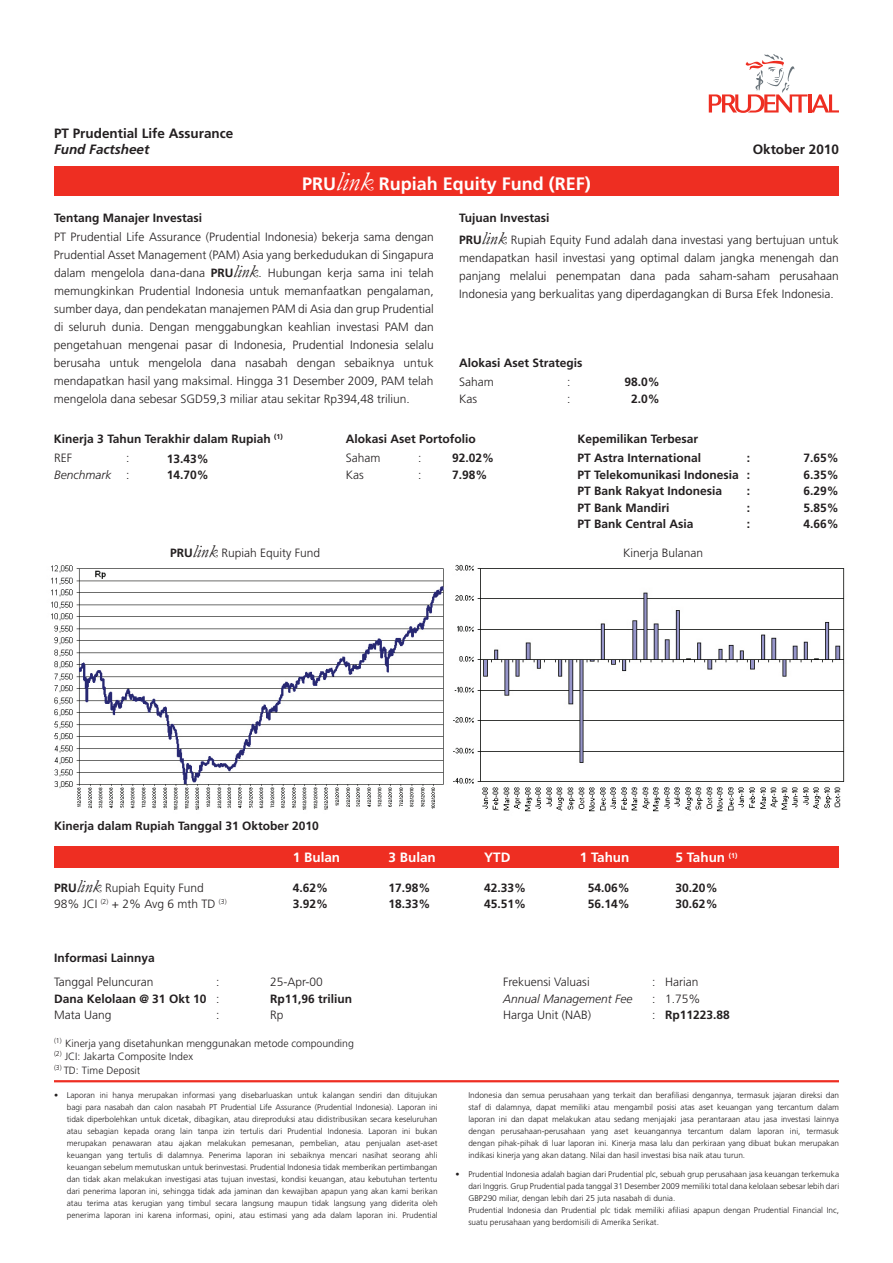
<style>
.page{position:relative;width:893px;height:1263px;background:#fff}
.page>*{position:absolute;margin:0;border:0;box-sizing:border-box;transform-origin:0 0}
.t1{font:700 18px "Frutiger";color:#fff}
.t2{font:700 13.5px "Frutiger";color:#231f20}
.t3{font:700 13.5px "Frutiger";color:#fff}
.t4{font:italic 700 13.5px "Frutiger";color:#231f20}
.t5{font:300 12px/18px "Frutiger";color:#231f20;text-align:justify}
.t6{font:700 12px/16.5px "Frutiger";color:#231f20}
.t7{font:italic 300 12px/16.5px "Frutiger";color:#231f20;text-align:right}
.t8{font:300 10.5px/13.5px "Frutiger";color:#231f20}
.t9{font:300 8.25px/12px "Frutiger";color:#231f20;text-align:justify}
.s1{font-family:"Garamond";font-weight:400;font-style:italic;font-size:27px}
.s2{font-weight:700}
.s3{font-family:"Garamond";font-weight:400;font-style:italic;font-size:18px}
.s4{font-style:normal}
.s5{font-weight:300}
</style>
<div class="page">
<hr style="left:54px;top:1080px;width:785px;height:2px;background:#ee2e22">
<svg style="left:709px;top:54px;width:130px;height:59px"></svg>
<div style="left:54px;top:166px;width:785px;height:30px;background:#ee2e22"></div>
<div style="left:54px;top:846px;width:785px;height:21px;background:#ee2e22"></div>
<img style="left:51px;top:565px;width:393px;height:245px">
<img style="left:453px;top:564px;width:392px;height:248px">
<h2 class="t2" style="left:54px;top:125px;width:181px">PT Prudential Life Assurance</h2>
<h2 class="t4" style="left:54px;top:141px;width:97px">Fund Factsheet</h2>
<h2 class="t2" style="left:753px;top:141px;width:88px">Oktober 2010</h2>
<h1 class="t1" style="left:302px;top:173px;width:290px">PRU<span class="s1">link</span> Rupiah Equity Fund (REF)</h1>
<h3 class="t6" style="left:54px;top:209px;width:150px">Tentang Manajer Investasi</h3>
<p class="t5" style="left:54px;top:228px;width:381px">PT Prudential Life Assurance (Prudential Indonesia) bekerja sama dengan Prudential Asset Management (PAM) Asia yang berkedudukan di Singapura dalam mengelola dana-dana <span class="s2">PRU</span><span class="s3">link</span>. Hubungan kerja sama ini telah memungkinkan Prudential Indonesia untuk memanfaatkan pengalaman, sumber daya, dan pendekatan manajemen PAM di Asia dan grup Prudential di seluruh dunia. Dengan menggabungkan keahlian investasi PAM dan pengetahuan mengenai pasar di Indonesia, Prudential Indonesia selalu berusaha untuk mengelola dana nasabah dengan sebaiknya untuk mendapatkan hasil yang maksimal. Hingga 31 Desember 2009, PAM telah mengelola dana sebesar SGD59,3 miliar atau sekitar Rp394,48 triliun.</p>
<h3 class="t5" style="left:459px;top:207px;width:381px;line-height:21.9px"><span class="s2">Tujuan Investasi<br>PRU</span><span class="s3">link</span> Rupiah Equity Fund adalah dana investasi yang bertujuan untuk</h3>
<h3 class="t5" style="left:459px;top:249px;width:381px">mendapatkan hasil investasi yang optimal dalam jangka menengah dan panjang melalui penempatan dana pada saham-saham perusahaan Indonesia yang berkualitas yang diperdagangkan di Bursa Efek Indonesia.</h3>
<h3 class="t6" style="left:459px;top:354px;width:125px">Alokasi Aset Strategis</h3>
<h3 class="t5" style="left:459px;top:373px;width:36px">Saham</h3>
<h3 class="t5" style="left:567px;top:373px;width:5px">:</h3>
<h3 class="t6" style="left:625px;top:374px;width:37px">98.0%</h3>
<h3 class="t5" style="left:459px;top:390px;width:19px">Kas</h3>
<h3 class="t5" style="left:567px;top:390px;width:5px">:</h3>
<h3 class="t6" style="left:631px;top:390px;width:30px">2.0%</h3>
<h3 class="t6" style="left:54px;top:430px;width:230px">Kinerja 3 Tahun Terakhir dalam Rupiah <sup>(1)</sup></h3>
<h3 class="t6" style="left:346px;top:430px;width:132px">Alokasi Aset Portofolio</h3>
<h3 class="t6" style="left:577px;top:430px;width:122px">Kepemilikan Terbesar</h3>
<h3 class="t7" style="left:54px;top:450px;width:77px"><span class="s4">:<br></span>Benchmark <span class="s4">:</span></h3>
<h3 class="t5" style="left:346px;top:449px;width:36px">Saham</h3>
<h3 class="t5" style="left:418px;top:449px;width:5px">:</h3>
<h3 class="t6" style="left:452px;top:450px;width:44px">92.02%</h3>
<h3 class="t6" style="left:167px;top:450px;width:44px">13.43%<br>14.70%</h3>
<h3 class="t6" style="left:577px;top:450px;width:125px">PT Astra International</h3>
<h3 class="t6" style="left:747px;top:450px;width:5px">:</h3>
<h3 class="t6" style="left:804px;top:450px;width:37px">7.65%</h3>
<h3 class="t5" style="left:54px;top:449px;width:19px">REF</h3>
<h3 class="t6" style="left:577px;top:467px;width:174px">PT Telekomunikasi Indonesia :</h3>
<h3 class="t6" style="left:804px;top:467px;width:37px">6.35%</h3>
<h3 class="t6" style="left:577px;top:483px;width:146px">PT Bank Rakyat Indonesia</h3>
<h3 class="t6" style="left:747px;top:483px;width:5px">:</h3>
<h3 class="t6" style="left:804px;top:483px;width:37px">6.29%</h3>
<h3 class="t6" style="left:577px;top:500px;width:94px">PT Bank Mandiri</h3>
<h3 class="t6" style="left:747px;top:500px;width:5px">:</h3>
<h3 class="t6" style="left:804px;top:500px;width:37px">5.85%</h3>
<h3 class="t6" style="left:577px;top:516px;width:118px">PT Bank Central Asia</h3>
<h3 class="t6" style="left:747px;top:516px;width:5px">:</h3>
<h3 class="t6" style="left:804px;top:516px;width:37px">4.66%</h3>
<h3 class="t5" style="left:346px;top:466px;width:19px">Kas</h3>
<h3 class="t5" style="left:418px;top:466px;width:5px">:</h3>
<h3 class="t6" style="left:452px;top:466px;width:37px">7.98%</h3>
<h3 class="t5" style="left:170px;top:544px;width:151px"><span class="s2">PRU</span><span class="s3">link</span> Rupiah Equity Fund</h3>
<h3 class="t5" style="left:623px;top:544px;width:82px">Kinerja Bulanan</h3>
<h3 class="t6" style="left:54px;top:817px;width:266px">Kinerja dalam Rupiah Tanggal 31 Oktober 2010</h3>
<h3 class="t5" style="left:54px;top:879px;width:174px;line-height:16.5px"><span class="s2">PRU</span><span class="s3">link</span> Rupiah Equity Fund<br>98% JCI <sup>(2)</sup> + 2% Avg 6 mth TD <sup>(3)</sup></h3>
<h2 class="t3" style="left:293px;top:849px;width:49px">1 Bulan</h2>
<h2 class="t3" style="left:389px;top:849px;width:49px">3 Bulan</h2>
<h2 class="t3" style="left:484px;top:849px;width:28px">YTD</h2>
<h2 class="t3" style="left:580px;top:849px;width:51px">1 Tahun</h2>
<h2 class="t3" style="left:676px;top:849px;width:63px">5 Tahun <sup>(1)</sup></h2>
<h3 class="t6" style="left:293px;top:879px;width:37px">4.62%<br>3.92%</h3>
<h3 class="t6" style="left:389px;top:879px;width:44px">17.98%<br>18.33%</h3>
<h3 class="t6" style="left:484px;top:879px;width:44px">42.33%<br>45.51%</h3>
<h3 class="t6" style="left:588px;top:879px;width:44px">54.06%<br>56.14%</h3>
<h3 class="t6" style="left:676px;top:879px;width:44px">30.20%<br>30.62%</h3>
<h3 class="t6" style="left:54px;top:949px;width:102px">Informasi Lainnya</h3>
<h3 class="t5" style="left:54px;top:973px;width:101px">Tanggal Peluncuran</h3>
<h3 class="t5" style="left:216px;top:973px;width:5px">:</h3>
<h3 class="t5" style="left:270px;top:973px;width:54px">25-Apr-00</h3>
<h3 class="t6" style="left:54px;top:990px;width:167px">Dana Kelolaan @ 31 Okt 10 <span class="s5">:</span></h3>
<h3 class="t6" style="left:270px;top:990px;width:84px">Rp11,96 triliun</h3>
<h3 class="t5" style="left:54px;top:1006px;width:59px">Mata Uang</h3>
<h3 class="t5" style="left:216px;top:1006px;width:5px">:</h3>
<h3 class="t5" style="left:270px;top:1006px;width:15px">Rp</h3>
<p class="t8" style="left:54px;top:1036px;width:301px"><sup>(1)</sup> Kinerja yang disetahunkan menggunakan metode compounding <sup>(2)</sup> JCI: Jakarta Composite Index<br><sup>(3)</sup> TD: Time Deposit</p>
<h3 class="t5" style="left:503px;top:973px;width:88px">Frekuensi Valuasi</h3>
<h3 class="t5" style="left:652px;top:973px;width:48px">: Harian</h3>
<h3 class="t7" style="left:503px;top:990px;width:131px">Annual Management Fee</h3>
<h3 class="t5" style="left:652px;top:990px;width:50px">: 1.75%</h3>
<h3 class="t5" style="left:503px;top:1006px;width:90px">Harga Unit (NAB)</h3>
<h3 class="t6" style="left:652px;top:1007px;width:79px"><span class="s5">:</span> Rp11223.88</h3>
<p class="t9" style="left:67px;top:1089px;width:372px;text-indent:-13px">• Laporan ini hanya merupakan informasi yang disebarluaskan untuk kalangan sendiri dan ditujukan bagi para nasabah dan calon nasabah PT Prudential Life Assurance (Prudential Indonesia). Laporan ini tidak diperbolehkan untuk dicetak, dibagikan, atau direproduksi atau didistribusikan secara keseluruhan atau sebagian kepada orang lain tanpa izin tertulis dari Prudential Indonesia. Laporan ini bukan merupakan penawaran atau ajakan melakukan pemesanan, pembelian, atau penjualan aset-aset keuangan yang tertulis di dalamnya. Penerima laporan ini sebaiknya mencari nasihat seorang ahli keuangan sebelum memutuskan untuk berinvestasi. Prudential Indonesia tidak memberikan pertimbangan dan tidak akan melakukan investigasi atas tujuan investasi, kondisi keuangan, atau kebutuhan tertentu dari penerima laporan ini, sehingga tidak ada jaminan dan kewajiban apapun yang akan kami berikan atau terima atas kerugian yang timbul secara langsung maupun tidak langsung yang diderita oleh penerima laporan ini karena informasi, opini, atau estimasi yang ada dalam laporan ini. Prudential</p>
<p class="t9" style="left:468px;top:1089px;width:372px">Indonesia dan semua perusahaan yang terkait dan berafiliasi dengannya, termasuk jajaran direksi dan staf di dalamnya, dapat memiliki atau mengambil posisi atas aset keuangan yang tercantum dalam laporan ini dan dapat melakukan atau sedang menjajaki jasa perantaraan atau jasa investasi lainnya dengan perusahaan-perusahaan yang aset keuangannya tercantum dalam laporan ini, termasuk dengan pihak-pihak di luar laporan ini. Kinerja masa lalu dan perkiraan yang dibuat bukan merupakan indikasi kinerja yang akan datang. Nilai dan hasil investasi bisa naik atau turun.</p>
<p class="t9" style="left:468px;top:1168px;width:372px;text-align:left;text-indent:-13px">• Prudential Indonesia adalah bagian dari Prudential plc, sebuah grup perusahaan jasa keuangan terkemuka dari Inggris. Grup Prudential pada tanggal 31 Desember 2009 memiliki total dana kelolaan sebesar lebih dari GBP290 miliar, dengan lebih dari 25 juta nasabah di dunia.<br>Prudential Indonesia dan Prudential plc tidak memiliki afiliasi apapun dengan Prudential Financial Inc, suatu perusahaan yang berdomisili di Amerika Serikat.</p>
</div>
